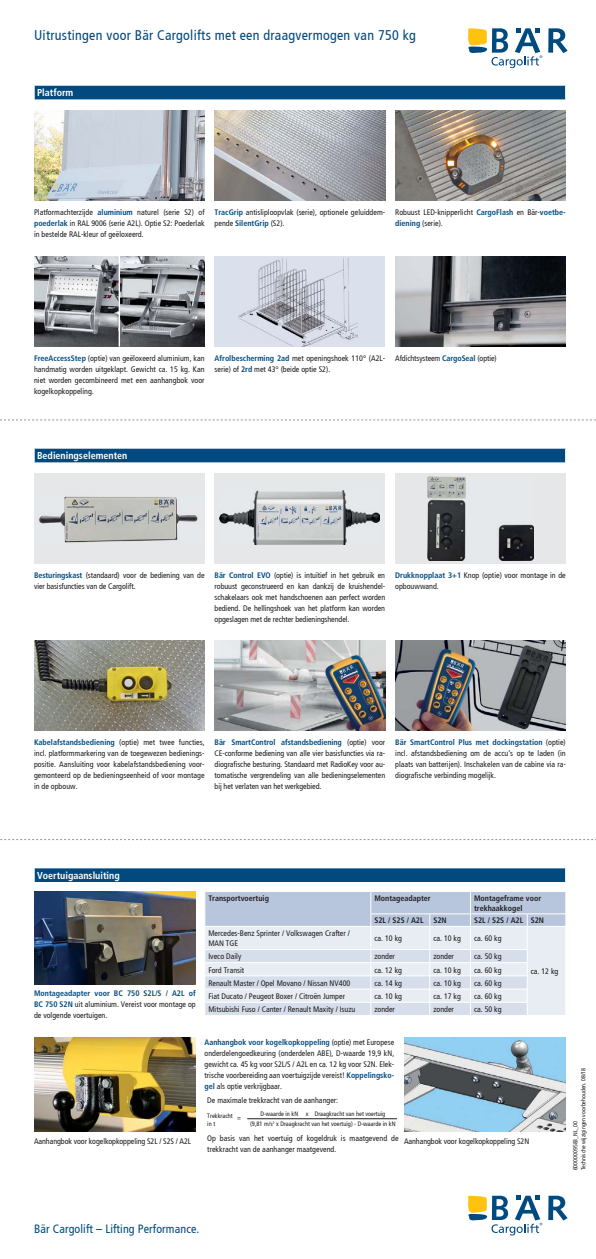
<style>
.page{position:relative;width:596px;height:1259px;background:#fff}
.page>*{position:absolute;margin:0;border:0;box-sizing:border-box;transform-origin:0 0}
.t1{font:condensed 14px "Frutiger";letter-spacing:.02em;color:#004a80}
.t2{font:condensed 12px "Frutiger";letter-spacing:.01em;color:#004e7b}
.t3{font:700 condensed 10px "Frutiger";color:#fff}
.t4{font:condensed 8px/11px "Frutiger";color:#231f20;text-align:justify}
.t5{font:700 condensed 8px/9.9px "Frutiger";color:#231f20}
.t6{font:condensed 6.4px/8px "Frutiger";color:#231f20}
.t7{font:condensed 6px/8px "Frutiger";color:#231f20}
.s1{font-weight:700;color:#004a80}
</style>
<div class="page">
<svg style="left:548px;top:28px;width:19px;height:25px"></svg>
<svg style="left:468px;top:28px;width:74px;height:40px"></svg>
<svg style="left:548px;top:1195px;width:19px;height:25px"></svg>
<svg style="left:468px;top:1195px;width:74px;height:40px"></svg>
<svg style="left:0;top:420px;width:595px;height:1px"></svg>
<svg style="left:0;top:839px;width:594px;height:1px"></svg>
<div style="left:34px;top:473px;width:170px;height:91px;background:#e6e7e8"></div>
<img style="left:39px;top:496px;width:159px;height:47px">
<div style="left:34px;top:85px;width:531px;height:15px;background:#004a80"></div>
<hr style="left:34px;top:85px;width:531px;height:1px;background:#fff">
<svg style="left:34px;top:85px;width:1px;height:15px"></svg>
<svg style="left:565px;top:85px;width:1px;height:15px"></svg>
<div style="left:34px;top:448px;width:531px;height:15px;background:#004a80"></div>
<hr style="left:34px;top:448px;width:531px;height:1px;background:#fff">
<svg style="left:34px;top:448px;width:1px;height:15px"></svg>
<svg style="left:565px;top:448px;width:1px;height:15px"></svg>
<div style="left:34px;top:868px;width:531px;height:14px;background:#004a80"></div>
<svg style="left:34px;top:868px;width:1px;height:14px"></svg>
<img style="left:214px;top:111px;width:171px;height:90px">
<div style="left:214px;top:473px;width:171px;height:91px;background:#e6e7e8"></div>
<img style="left:219px;top:491px;width:160px;height:54px">
<img style="left:395px;top:111px;width:170px;height:90px">
<div style="left:395px;top:473px;width:170px;height:91px;background:#e6e7e8"></div>
<img style="left:427px;top:477px;width:106px;height:84px">
<div style="left:214px;top:256px;width:171px;height:91px;background:#dae1ed"></div>
<img style="left:238px;top:258px;width:120px;height:89px">
<img style="left:395px;top:256px;width:170px;height:91px">
<img style="left:34px;top:640px;width:170px;height:91px">
<img style="left:34px;top:111px;width:170px;height:90px">
<img style="left:34px;top:256px;width:170px;height:91px">
<hr style="left:118px;top:249px;width:2px;height:98px;background:#fff">
<img style="left:214px;top:640px;width:171px;height:91px">
<img style="left:395px;top:640px;width:170px;height:91px">
<img style="left:34px;top:891px;width:162px;height:94px">
<svg style="left:204px;top:868px;width:362px;height:147px"></svg>
<img style="left:34px;top:1038px;width:162px;height:93px">
<hr style="left:247px;top:1118px;width:149px;height:1px;background:#231f20">
<img style="left:404px;top:1038px;width:161px;height:93px">
<h1 class="t1" style="left:34px;top:28px;width:383px">Uitrustingen voor Bär Cargolifts met een draagvermogen van 750 kg</h1>
<p class="t3" style="left:37px;top:89px;width:38px">Platform</p>
<p class="t4" style="left:34px;top:207px;width:172px">Platformachterzijde <span class="s1">aluminium</span> naturel (serie S2) of <span class="s1">poederlak</span> in RAL 9006 (serie A2L). Optie S2: Poederlak in bestelde RAL-kleur of geëloxeerd.</p>
<p class="t4" style="left:214px;top:207px;width:172px"><span class="s1">TracGrip</span> antisliploopvlak (serie), optionele geluiddem&shy;pende <span class="s1">SilentGrip</span> (S2).</p>
<p class="t4" style="left:395px;top:207px;width:172px">Robuust LED-knipperlicht <span class="s1">CargoFlash</span> en Bär-<span class="s1">voetbe&shy;diening</span> (serie).</p>
<p class="t4" style="left:34px;top:353px;width:172px"><span class="s1">FreeAccessStep</span> (optie) van geëloxeerd aluminium, kan handmatig worden uitgeklapt. Gewicht ca. 15 kg. Kan niet worden gecombineerd met een aanhangbok voor kogelkopkoppeling.</p>
<p class="t4" style="left:214px;top:353px;width:172px"><span class="s1">Afrolbescherming 2ad</span> met openingshoek 110° (A2L&shy;serie) of <span class="s1">2rd</span> met 43° (beide optie S2).</p>
<p class="t4" style="left:395px;top:353px;width:103px">Afdichtsysteem <span class="s1">CargoSeal</span> (optie)</p>
<p class="t3" style="left:37px;top:451px;width:92px">Bedieningselementen</p>
<p class="t4" style="left:34px;top:570px;width:172px"><span class="s1">Besturingskast</span> (standaard) voor de bediening van de vier basisfuncties van de Cargolift.</p>
<p class="t4" style="left:214px;top:570px;width:172px"><span class="s1">Bär Control EVO</span> (optie) is intuïtief in het gebruik en robuust geconstrueerd en kan dankzij de kruishendel&shy;schakelaars ook met handschoenen aan perfect worden bediend. De hellingshoek van het platform kan worden opgeslagen met de rechter bedieningshendel.</p>
<p class="t4" style="left:395px;top:570px;width:172px"><span class="s1">Drukknopplaat 3+1</span> Knop (optie) voor montage in de opbouwwand.</p>
<p class="t4" style="left:34px;top:737px;width:172px"><span class="s1">Kabelafstandsbediening</span> (optie) met twee functies, incl. platformmarkering van de toegewezen bedienings&shy;positie. Aansluiting voor kabelafstandsbediening voor&shy;gemonteerd op de bedieningseenheid of voor montage in de opbouw.</p>
<p class="t4" style="left:214px;top:737px;width:172px"><span class="s1">Bär SmartControl afstandsbediening</span> (optie) voor CE-conforme bediening van alle vier basisfuncties via ra&shy;diografische besturing. Standaard met RadioKey voor au&shy;tomatische vergrendeling van alle bedieningselementen bij het verlaten van het werkgebied.</p>
<p class="t4" style="left:395px;top:737px;width:172px"><span class="s1">Bär SmartControl Plus met dockingstation</span> (optie) incl. afstandsbediening om de accu‘s op te laden (in plaats van batterijen). Inschakelen van de cabine via ra&shy;diografische verbinding mogelijk.</p>
<p class="t3" style="left:37px;top:871px;width:84px">Voertuigaansluiting</p>
<p class="t5" style="left:208px;top:893px;width:62px">Transportvoertuig</p>
<p class="t5" style="left:374px;top:893px;width:58px">Montageadapter</p>
<p class="t5" style="left:473px;top:893px;width:69px">Montageframe voor trekhaakkogel</p>
<p class="t5" style="left:374px;top:916px;width:74px">S2L / S2S / A2L S2N</p>
<p class="t5" style="left:473px;top:916px;width:72px">S2L / S2S / A2L S2N</p>
<p class="t4" style="left:208px;top:929px;width:143px;line-height:9.9px">Mercedes-Benz Sprinter / Volkswagen Crafter /<br>MAN TGE</p>
<p class="t4" style="left:374px;top:933px;width:29px">ca. 10 kg</p>
<p class="t4" style="left:433px;top:933px;width:29px">ca. 10 kg</p>
<p class="t4" style="left:473px;top:933px;width:29px">ca. 60 kg</p>
<p class="t4" style="left:530px;top:966px;width:29px">ca. 12 kg</p>
<p class="t4" style="left:208px;top:951px;width:34px">Iveco Daily</p>
<p class="t4" style="left:374px;top:951px;width:22px">zonder</p>
<p class="t4" style="left:433px;top:951px;width:22px">zonder</p>
<p class="t4" style="left:473px;top:951px;width:29px">ca. 50 kg</p>
<p class="t4" style="left:208px;top:964px;width:37px">Ford Transit</p>
<p class="t4" style="left:374px;top:964px;width:29px">ca. 12 kg</p>
<p class="t4" style="left:433px;top:964px;width:29px">ca. 10 kg</p>
<p class="t4" style="left:473px;top:964px;width:29px">ca. 60 kg</p>
<p class="t4" style="left:208px;top:978px;width:143px">Renault Master / Opel Movano / Nissan NV400</p>
<p class="t4" style="left:374px;top:978px;width:29px">ca. 14 kg</p>
<p class="t4" style="left:433px;top:978px;width:29px">ca. 10 kg</p>
<p class="t4" style="left:473px;top:978px;width:29px">ca. 60 kg</p>
<p class="t4" style="left:208px;top:991px;width:138px">Fiat Ducato / Peugeot Boxer / Citroën Jumper</p>
<p class="t4" style="left:374px;top:991px;width:29px">ca. 10 kg</p>
<p class="t4" style="left:433px;top:991px;width:29px">ca. 17 kg</p>
<p class="t4" style="left:473px;top:991px;width:29px">ca. 60 kg</p>
<p class="t4" style="left:208px;top:1004px;width:148px">Mitsubishi Fuso / Canter / Renault Maxity / Isuzu</p>
<p class="t4" style="left:374px;top:1004px;width:22px">zonder</p>
<p class="t4" style="left:433px;top:1004px;width:22px">zonder</p>
<p class="t4" style="left:473px;top:1004px;width:29px">ca. 50 kg</p>
<p class="t4" style="left:204px;top:1036px;width:191px"><span class="s1">Aanhangbok voor kogelkopkoppeling</span> (optie) met Europese onderdelengoedkeuring (onderdelen ABE), D-waarde 19,9 kN, gewicht ca. 45 kg voor S2L/S / A2L en ca. 12 kg voor S2N. Elek&shy;trische voorbereiding aan voertuigzijde vereist! <span class="s1">Koppelingsko&shy;gel</span> als optie verkrijgbaar.</p>
<p class="t4" style="left:207px;top:1095px;width:132px">De maximale trekkracht van de aanhanger:</p>
<p class="t6" style="left:207px;top:1111px;width:27px">Trekkracht in t</p>
<p class="t6" style="left:237px;top:1114px;width:5px">=</p>
<p class="t6" style="left:250px;top:1109px;width:147px;line-height:10px;text-align:center">D-waarde in kN x Draagkracht van het voertuig<br>(9,81 m/s<sup>2</sup> x Draagkracht van het voertuig) - D-waarde in kN</p>
<p class="t4" style="left:207px;top:1133px;width:193px">Op basis van het voertuig of kogeldruk is maatgevend de trekkracht van de aanhanger maatgevend.</p>
<p class="t4" style="left:34px;top:988px;width:163px"><span class="s1">Montageadapter voor BC 750 S2L/S / A2L of BC 750 S2N</span> uit aluminium. Vereist voor montage op de volgende voertuigen.</p>
<p class="t4" style="left:34px;top:1136px;width:158px">Aanhangbok voor kogelkopkoppeling S2L / S2S / A2L</p>
<p class="t4" style="left:404px;top:1136px;width:127px">Aanhangbok voor kogelkopkoppeling S2N</p>
<p class="t7" style="left:571px;top:1170px;width:104px;rotate:-90deg">60000009583_NL_00<br>Technische wijzigingen voorbehouden. 08/18</p>
<h2 class="t2" style="left:34px;top:1223px;width:167px">Bär Cargolift – Lifting Performance.</h2>
</div>
